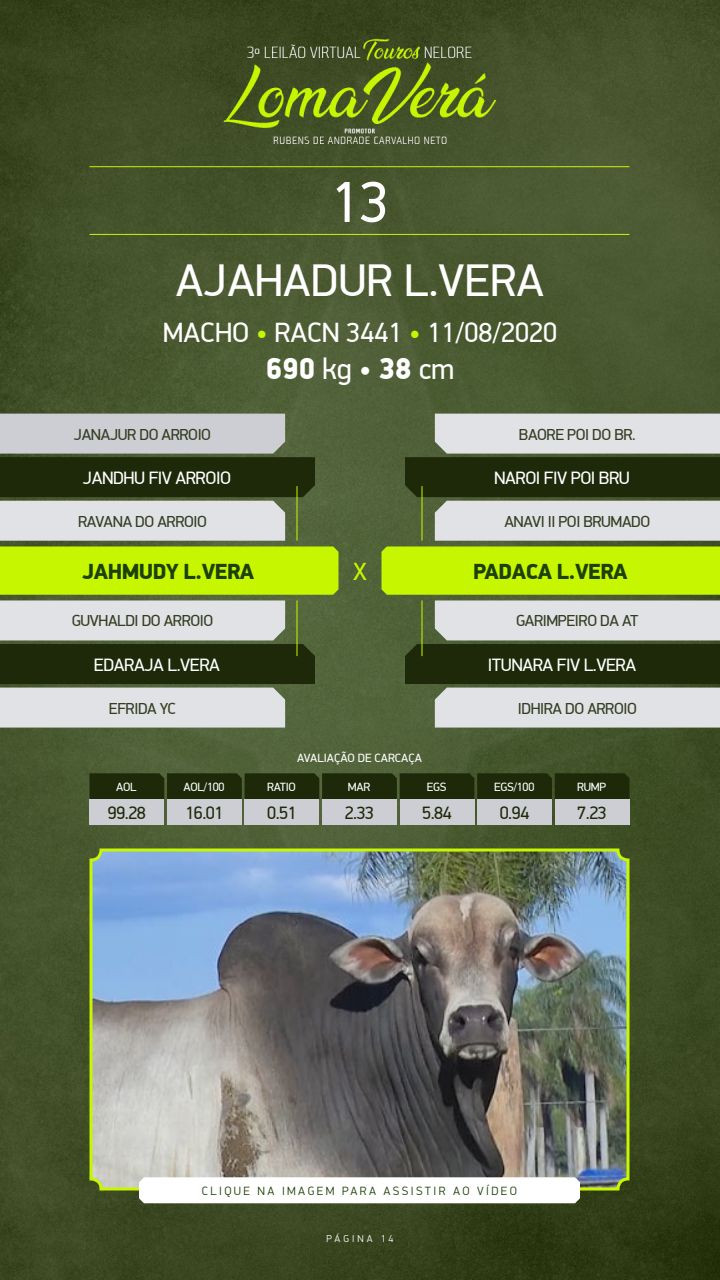
<style>
.page{position:relative;width:720px;height:1280px;background:#fff}
.page>*{position:absolute;margin:0;border:0;box-sizing:border-box;transform-origin:0 0}
.t1{font:58px "PF Din Display Pro";color:#fff}
.t2{font:46px "PF Din Display Pro";color:#fff}
.t3{font:900 30px "PF Din Display Pro";color:#fff}
.t4{font:28px "PF Din Display Pro";color:#fff}
.t5{font:25px "PF Din Display Pro";color:#c6f700}
.t6{font:900 22px "PF Din Display Pro";letter-spacing:-.025em;color:#1d4006}
.t7{font:18px "PF Din Display Pro";letter-spacing:-.025em;color:#fff}
.t8{font:18px "PF Din Display Pro";letter-spacing:-.025em;color:#1d2909}
.t9{font:16px "PF Din Display Pro";letter-spacing:-.025em;color:#343e22}
.t10{font:300 12px "PF Din Display Pro";letter-spacing:.2em;color:#1d4006}
.t11{font:12px "PF Din Display Pro";letter-spacing:-.025em;color:#fff}
.t12{font:12px "PF Din Display Pro";color:#fff}
.t13{font:300 10px "PF Din Display Pro";letter-spacing:.3em;color:#fff}
.s1{color:#c6f700}
.s2{font-weight:400}
</style>
<div class="page">
<img style="left:0;top:0;width:720px;height:1280px">
<img style="left:91px;top:850px;width:537px;height:339px">
<div style="left:90px;top:848px;width:540px;height:342px;border:3px solid #c6f700;border-radius:10px"></div>
<svg style="left:139px;top:1177px;width:441px;height:26px"></svg>
<svg style="left:90px;top:773px;width:539px;height:26px;background:#1f2b0b"></svg>
<div style="left:90px;top:799px;width:74px;height:26px;background:#cdced3"></div>
<div style="left:400px;top:799px;width:74px;height:26px;background:#cdced3"></div>
<div style="left:245px;top:799px;width:74px;height:26px;background:#cdced3"></div>
<div style="left:555px;top:799px;width:75px;height:26px;background:#cdced3"></div>
<div style="left:167px;top:799px;width:75px;height:26px;background:#cdced3"></div>
<div style="left:477px;top:799px;width:75px;height:26px;background:#cdced3"></div>
<div style="left:322px;top:799px;width:75px;height:26px;background:#cdced3"></div>
<svg style="left:0;top:414px;width:339px;height:314px;background:#919f6c"></svg>
<svg style="left:381px;top:414px;width:339px;height:314px;background:#93a16e"></svg>
<hr style="left:296px;top:600px;width:2px;height:56px;background:#c6f700">
<hr style="left:296px;top:486px;width:2px;height:55px;background:#c6f700">
<hr style="left:422px;top:600px;width:1px;height:56px;background:#c6f700">
<hr style="left:422px;top:486px;width:1px;height:55px;background:#c6f700">
<hr style="left:90px;top:234px;width:540px;height:1px;background:#c6f700">
<hr style="left:90px;top:166px;width:540px;height:1px;background:#c6f700">
<p class="t1" style="left:331px;top:168px;width:59px">13</p>
<p class="t2" style="left:176px;top:253px;width:370px">AJAHADUR L.VERA</p>
<p class="t4" style="left:163px;top:316px;width:396px">MACHO <span class="s1">•</span> RACN 3441 <span class="s1">•</span> 11/08/2020</p>
<p class="t3" style="left:266px;top:350px;width:190px">690 <span class="s2">kg •</span> 38 <span class="s2">cm</span></p>
<p class="t9" style="left:74px;top:425px;width:139px">JANAJUR DO ARROIO</p>
<p class="t9" style="left:519px;top:425px;width:118px">BAORE POI DO BR.</p>
<p class="t7" style="left:83px;top:467px;width:150px">JANDHU FIV ARROIO</p>
<p class="t7" style="left:494px;top:467px;width:137px">NAROI FIV POI BRU</p>
<p class="t9" style="left:78px;top:512px;width:130px">RAVANA DO ARROIO</p>
<p class="t9" style="left:504px;top:512px;width:148px">ANAVI II POI BRUMADO</p>
<p class="t6" style="left:83px;top:558px;width:173px">JAHMUDY L.VERA</p>
<p class="t5" style="left:353px;top:557px;width:15px">X</p>
<p class="t6" style="left:473px;top:558px;width:156px">PADACA L.VERA</p>
<p class="t9" style="left:72px;top:612px;width:143px">GUVHALDI DO ARROIO</p>
<p class="t9" style="left:516px;top:612px;width:124px">GARIMPEIRO DA AT</p>
<p class="t7" style="left:94px;top:654px;width:128px">EDARAJA L.VERA</p>
<p class="t7" style="left:488px;top:654px;width:150px">ITUNARA FIV L.VERA</p>
<p class="t9" style="left:109px;top:699px;width:69px">EFRIDA YC</p>
<p class="t9" style="left:518px;top:699px;width:120px">IDHIRA DO ARROIO</p>
<p class="t12" style="left:297px;top:751px;width:126px">AVALIAÇÃO DE CARCAÇA</p>
<p class="t11" style="left:116px;top:780px;width:22px">AOL</p>
<p class="t11" style="left:184px;top:780px;width:42px">AOL/100</p>
<p class="t11" style="left:267px;top:780px;width:30px">RATIO</p>
<p class="t11" style="left:348px;top:780px;width:24px">MAR</p>
<p class="t11" style="left:427px;top:780px;width:21px">EGS</p>
<p class="t11" style="left:494px;top:780px;width:42px">EGS/100</p>
<p class="t11" style="left:577px;top:780px;width:30px">RUMP</p>
<p class="t8" style="left:108px;top:802px;width:40px">99.28</p>
<p class="t8" style="left:185px;top:802px;width:40px">16.01</p>
<p class="t8" style="left:267px;top:802px;width:31px">0.51</p>
<p class="t8" style="left:345px;top:802px;width:31px">2.33</p>
<p class="t8" style="left:422px;top:802px;width:31px">5.84</p>
<p class="t8" style="left:500px;top:802px;width:31px">0.94</p>
<p class="t8" style="left:577px;top:802px;width:31px">7.23</p>
<p class="t10" style="left:202px;top:1184px;width:317px">CLIQUE NA IMAGEM PARA ASSISTIR AO VÍDEO</p>
<p class="t13" style="left:327px;top:1232px;width:68px">PÁGINA 14</p>
</div>
